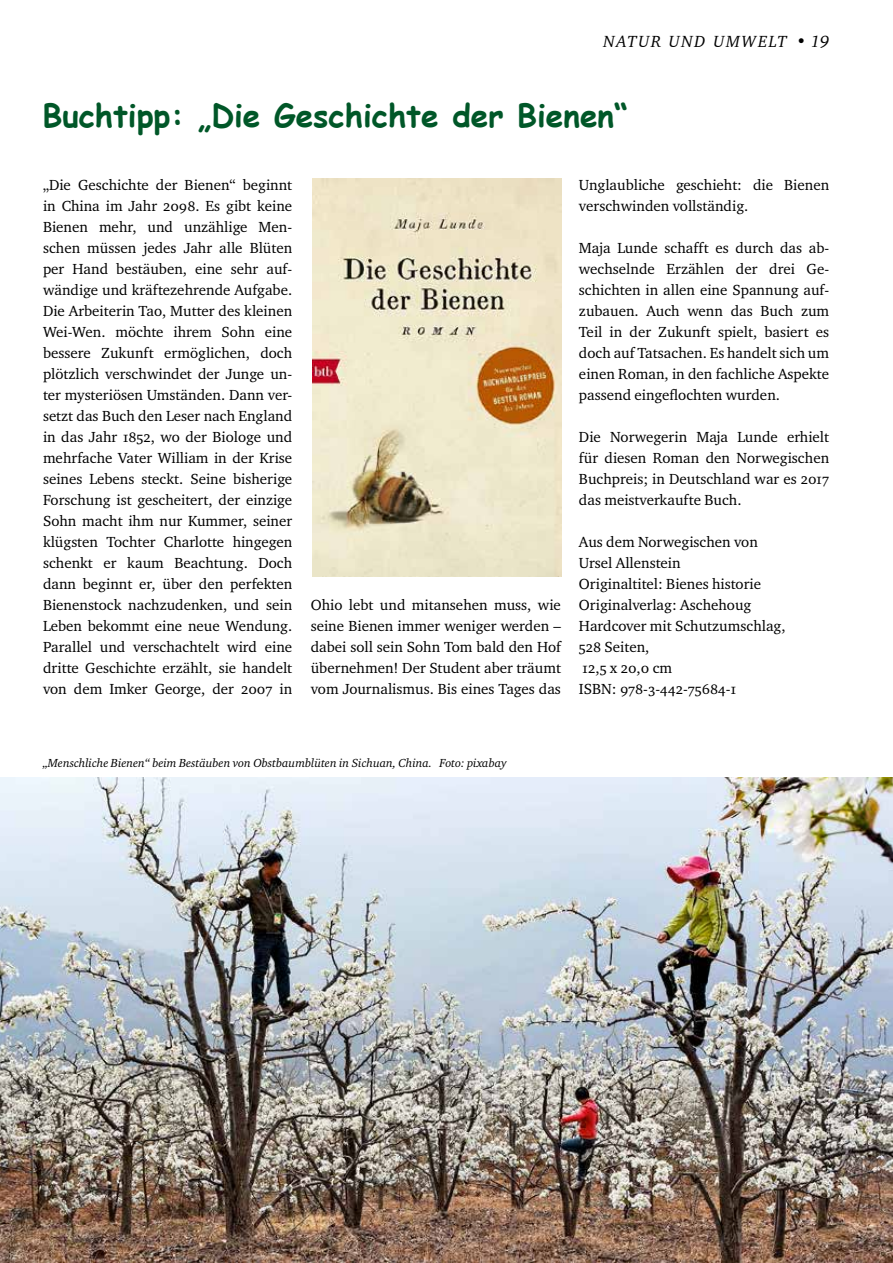
<style>
.page{position:relative;width:893px;height:1263px;background:#fff}
.page>*{position:absolute;margin:0;border:0;box-sizing:border-box;transform-origin:0 0}
.t1{font:700 31.5px "Comic Sans MS";color:#005728}
.t2{font:italic 16.5px "Charter BT";letter-spacing:.1em;color:#000}
.t3{font:15px/21px "Charter ITC Regu OS";color:#000;text-align:justify}
.t4{font:12px "Charter ITC Regu Ital OS";color:#000}
</style>
<div class="page">
<img style="left:312px;top:179px;width:249px;height:398px">
<img style="left:0;top:778px;width:893px;height:485px">
<p class="t2" style="left:604px;top:30px;width:227px">NATUR UND UMWELT • 19</p>
<h1 class="t1" style="left:43px;top:92px;width:587px">Buchtipp: „Die Geschichte der Bienen“</h1>
<p class="t3" style="left:43px;top:174px;width:251px">„Die Geschichte der Bienen“ beginnt in China im Jahr 2098. Es gibt keine Bienen mehr, und unzählige Men&shy;schen müssen jedes Jahr alle Blüten per Hand bestäuben, eine sehr auf&shy;wändige und kräftezehrende Aufgabe.<br>Die Arbeiterin Tao, Mutter des kleinen Wei-Wen. möchte ihrem Sohn eine bessere Zukunft ermöglichen, doch plötzlich verschwindet der Junge un&shy;ter mysteriösen Umständen. Dann ver&shy;setzt das Buch den Leser nach England in das Jahr 1852, wo der Biologe und mehrfache Vater William in der Krise seines Lebens steckt. Seine bisherige Forschung ist gescheitert, der einzige Sohn macht ihm nur Kummer, seiner klügsten Tochter Charlotte hingegen schenkt er kaum Beachtung. Doch dann beginnt er, über den perfekten Bienenstock nachzudenken, und sein Leben bekommt eine neue Wendung.<br>Parallel und verschachtelt wird eine dritte Geschichte erzählt, sie handelt von dem Imker George, der 2007 in</p>
<p class="t3" style="left:311px;top:594px;width:252px">Ohio lebt und mitansehen muss, wie seine Bienen immer weniger werden – dabei soll sein Sohn Tom bald den Hof übernehmen! Der Student aber träumt vom Journalismus. Bis eines Tages das</p>
<p class="t3" style="left:579px;top:174px;width:252px">Unglaubliche geschieht: die Bienen verschwinden vollständig.</p>
<p class="t3" style="left:579px;top:237px;width:252px">Maja Lunde schafft es durch das ab&shy;wechselnde Erzählen der drei Ge&shy;schichten in allen eine Spannung auf&shy;zubauen. Auch wenn das Buch zum Teil in der Zukunft spielt, basiert es doch auf Tatsachen. Es handelt sich um einen Roman, in den fachliche Aspekte passend eingeflochten wurden.</p>
<p class="t3" style="left:579px;top:426px;width:252px">Die Norwegerin Maja Lunde erhielt für diesen Roman den Norwegischen Buchpreis; in Deutschland war es 2017 das meistverkaufte Buch.</p>
<p class="t3" style="left:579px;top:531px;width:208px;text-align:left">Aus dem Norwegischen von<br>Ursel Allenstein<br>Originaltitel: Bienes historie<br>Originalverlag: Aschehoug<br>Hardcover mit Schutzumschlag,<br>528 Seiten,<br>12,5 x 20,0 cm<br>ISBN: 978-3-442-75684-1</p>
<p class="t4" style="left:43px;top:756px;width:465px">„Menschliche Bienen“ beim Bestäuben von Obstbaumblüten in Sichuan, China. Foto: pixabay</p>
</div>
